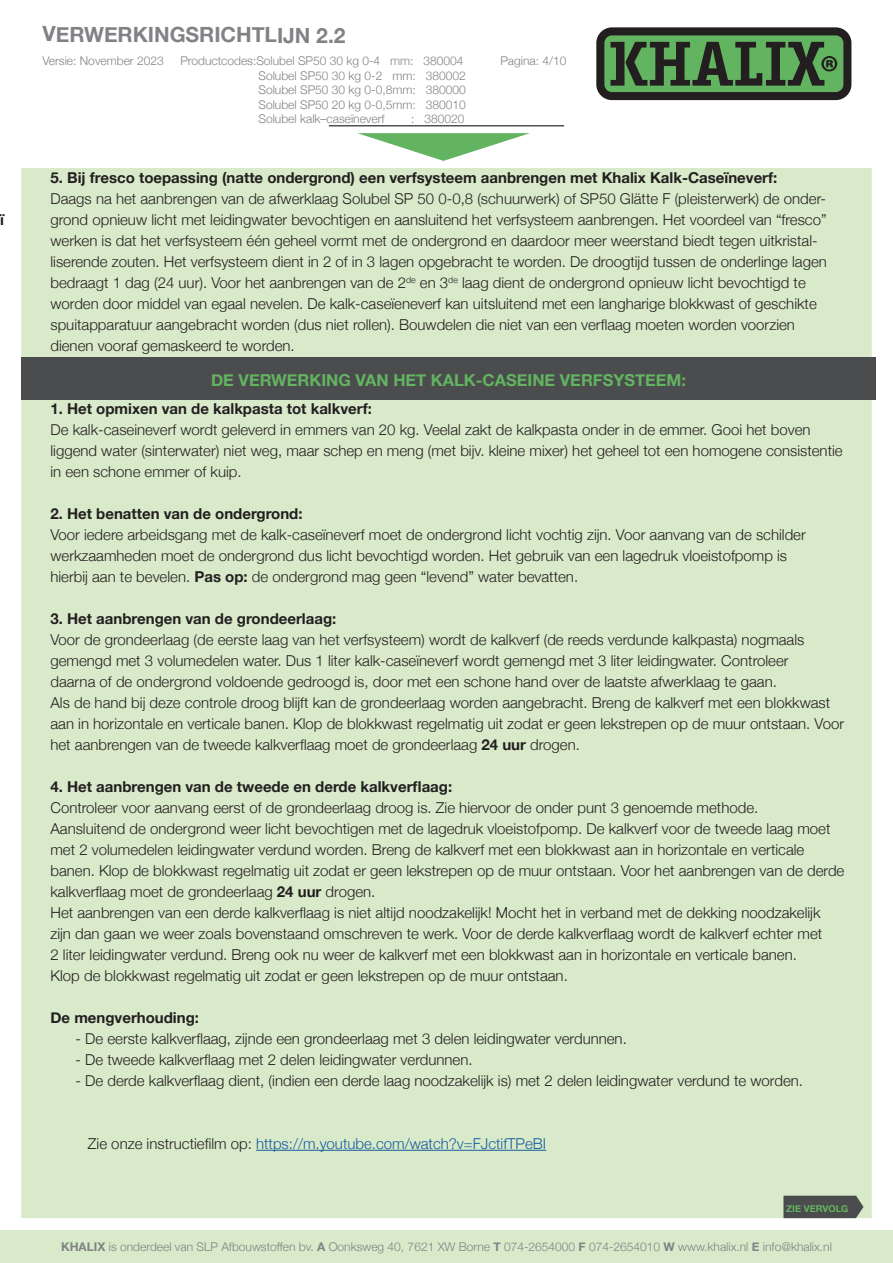
<style>
.page{position:relative;width:893px;height:1263px;background:#fff}
.page>*{position:absolute;margin:0;border:0;box-sizing:border-box;transform-origin:0 0}
.t1{font:700 21px "Helvetica Neue";letter-spacing:-.005em;color:#808285}
.t2{font:700 16.5px "Helvetica Neue";color:#63b461}
.t3{font:300 15px/21px "Helvetica Neue";color:#231f20}
.t4{font:700 15px "Helvetica Neue";color:#231f20}
.t5{font:300 15px "Helvetica Neue";color:#175d9e}
.t6{font:300 12px/14.4px "Helvetica Neue";color:#808285;text-align:justify}
.t7{font:700 9.45px "Helvetica Neue";color:#63b461}
.s1{font-weight:700}
.s2{color:#231f20}
</style>
<div class="page">
<div style="left:0;top:1230px;width:893px;height:33px;background:#d9eaca"></div>
<hr style="left:329px;top:125px;width:235px;height:1px;background:#4b4c4d">
<svg style="left:596px;top:27px;width:255px;height:73px;background:#446741"></svg>
<svg style="left:357px;top:133px;width:173px;height:28px"></svg>
<div style="left:21px;top:168px;width:851px;height:1050px;background:#d9eaca"></div>
<hr style="left:256px;top:1150px;width:290px;height:1px;background:#175d9e">
<div style="left:783px;top:1196px;width:80px;height:22px;background:#4b4c4d"></div>
<div style="left:21px;top:357px;width:855px;height:43px;background:#4b4c4d"></div>
<p class="t4" style="left:0;top:207px;width:5px">ï</p>
<h1 class="t1" style="left:43px;top:18px;width:305px">VERWERKINGSRICHTLIJN 2.2</h1>
<p class="t6" style="left:43px;top:53px;width:123px">Versie: November 2023</p>
<p class="t6" style="left:180px;top:53px;width:285px">Productcodes:Solubel SP50 30 kg 0-4 mm: 380004</p>
<p class="t6" style="left:500px;top:53px;width:68px">Pagina: 4/10</p>
<p class="t6" style="left:259px;top:67px;width:209px">Solubel SP50 30 kg 0-2 mm: 380002<br>Solubel SP50 30 kg 0-0,8mm: 380000<br>Solubel SP50 20 kg 0-0,5mm: 380010<br>Solubel kalk–caseïneverf</p>
<p class="t6" style="left:411px;top:111px;width:55px">: 380020</p>
<p class="t4" style="left:50px;top:166px;width:728px">5. Bij fresco toepassing (natte ondergrond) een verfsysteem aanbrengen met Khalix Kalk-Caseïneverf:</p>
<p class="t3" style="left:50px;top:187px;width:778px">Daags na het aanbrengen van de afwerklaag Solubel SP 50 0-0,8 (schuurwerk) of SP50 Glätte F (pleisterwerk) de onder&shy;grond opnieuw licht met leidingwater bevochtigen en aansluitend het verfsysteem aanbrengen. Het voordeel van “fresco” werken is dat het verfsysteem één geheel vormt met de ondergrond en daardoor meer weerstand biedt tegen uitkristal&shy;liserende zouten. Het verfsysteem dient in 2 of in 3 lagen opgebracht te worden. De droogtijd tussen de onderlinge lagen bedraagt 1 dag (24 uur). Voor het aanbrengen van de 2<sup>de</sup> en 3<sup>de</sup> laag dient de ondergrond opnieuw licht bevochtigd te worden door middel van egaal nevelen. De kalk-caseïeneverf kan uitsluitend met een langharige blokkwast of geschikte spuitapparatuur aangebracht worden (dus niet rollen). Bouwdelen die niet van een verflaag moeten worden voorzien dienen vooraf gemaskeerd te worden.</p>
<p class="t2" style="left:211px;top:367px;width:477px">DE VERWERKING VAN HET KALK-CASEINE VERFSYSTEEM:</p>
<p class="t4" style="left:50px;top:397px;width:323px">1. Het opmixen van de kalkpasta tot kalkverf:</p>
<p class="t3" style="left:50px;top:418px;width:794px">De kalk-caseineverf wordt geleverd in emmers van 20 kg. Veelal zakt de kalkpasta onder in de emmer. Gooi het boven liggend water (sinterwater) niet weg, maar schep en meng (met bijv. kleine mixer) het geheel tot een homogene consistentie in een schone emmer of kuip.</p>
<p class="t4" style="left:50px;top:502px;width:254px">2. Het benatten van de ondergrond:</p>
<p class="t3" style="left:50px;top:523px;width:757px">Voor iedere arbeidsgang met de kalk-caseïneverf moet de ondergrond licht vochtig zijn. Voor aanvang van de schilder werkzaamheden moet de ondergrond dus licht bevochtigd worden. Het gebruik van een lagedruk vloeistofpomp is hierbij aan te bevelen. <span class="s1">Pas op:</span> de ondergrond mag geen “levend” water bevatten.</p>
<p class="t4" style="left:50px;top:607px;width:287px">3. Het aanbrengen van de grondeerlaag:</p>
<p class="t3" style="left:50px;top:628px;width:795px">Voor de grondeerlaag (de eerste laag van het verfsysteem) wordt de kalkverf (de reeds verdunde kalkpasta) nogmaals gemengd met 3 volumedelen water. Dus 1 liter kalk-caseïneverf wordt gemengd met 3 liter leidingwater. Controleer<br>daarna of de ondergrond voldoende gedroogd is, door met een schone hand over de laatste afwerklaag te gaan.<br>Als de hand bij deze controle droog blijft kan de grondeerlaag worden aangebracht. Breng de kalkverf met een blokkwast aan in horizontale en verticale banen. Klop de blokkwast regelmatig uit zodat er geen lekstrepen op de muur ontstaan. Voor het aanbrengen van de tweede kalkverflaag moet de grondeerlaag <span class="s1">24 uur</span> drogen.</p>
<p class="t4" style="left:50px;top:775px;width:403px">4. Het aanbrengen van de tweede en derde kalkverflaag:</p>
<p class="t3" style="left:50px;top:796px;width:795px">Controleer voor aanvang eerst of de grondeerlaag droog is. Zie hiervoor de onder punt 3 genoemde methode.<br>Aansluitend de ondergrond weer licht bevochtigen met de lagedruk vloeistofpomp. De kalkverf voor de tweede laag moet met 2 volumedelen leidingwater verdund worden. Breng de kalkverf met een blokkwast aan in horizontale en verticale banen. Klop de blokkwast regelmatig uit zodat er geen lekstrepen op de muur ontstaan. Voor het aanbrengen van de derde kalkverflaag moet de grondeerlaag <span class="s1">24 uur</span> drogen.<br>Het aanbrengen van een derde kalkverflaag is niet altijd noodzakelijk! Mocht het in verband met de dekking noodzakelijk zijn dan gaan we weer zoals bovenstaand omschreven te werk. Voor de derde kalkverflaag wordt de kalkverf echter met<br>2 liter leidingwater verdund. Breng ook nu weer de kalkverf met een blokkwast aan in horizontale en verticale banen.<br>Klop de blokkwast regelmatig uit zodat er geen lekstrepen op de muur ontstaan.</p>
<p class="t4" style="left:50px;top:1006px;width:150px">De mengverhouding:</p>
<p class="t3" style="left:75px;top:1027px;width:553px">- De eerste kalkverflaag, zijnde een grondeerlaag met 3 delen leidingwater verdunnen.</p>
<p class="t3" style="left:75px;top:1048px;width:399px">- De tweede kalkverflaag met 2 delen leidingwater verdunnen.</p>
<p class="t3" style="left:75px;top:1069px;width:729px">- De derde kalkverflaag dient, (indien een derde laag noodzakelijk is) met 2 delen leidingwater verdund te worden.</p>
<p class="t5" style="left:88px;top:1131px;width:460px"><span class="s2">Zie onze instructiefilm op:</span> https://m.youtube.com/watch?v=FJctifTPeBI</p>
<p class="t7" style="left:786px;top:1201px;width:64px">ZIE VERVOLG</p>
<p class="t6" style="left:61px;top:1238px;width:772px"><span class="s1">KHALIX</span> is onderdeel van SLP Afbouwstoffen bv. <span class="s1">A</span> Oonksweg 40, 7621 XW Borne <span class="s1">T</span> 074-2654000 <span class="s1">F</span> 074-2654010 <span class="s1">W</span> www.khalix.nl <span class="s1">E</span> info@khalix.nl</p>
</div>
